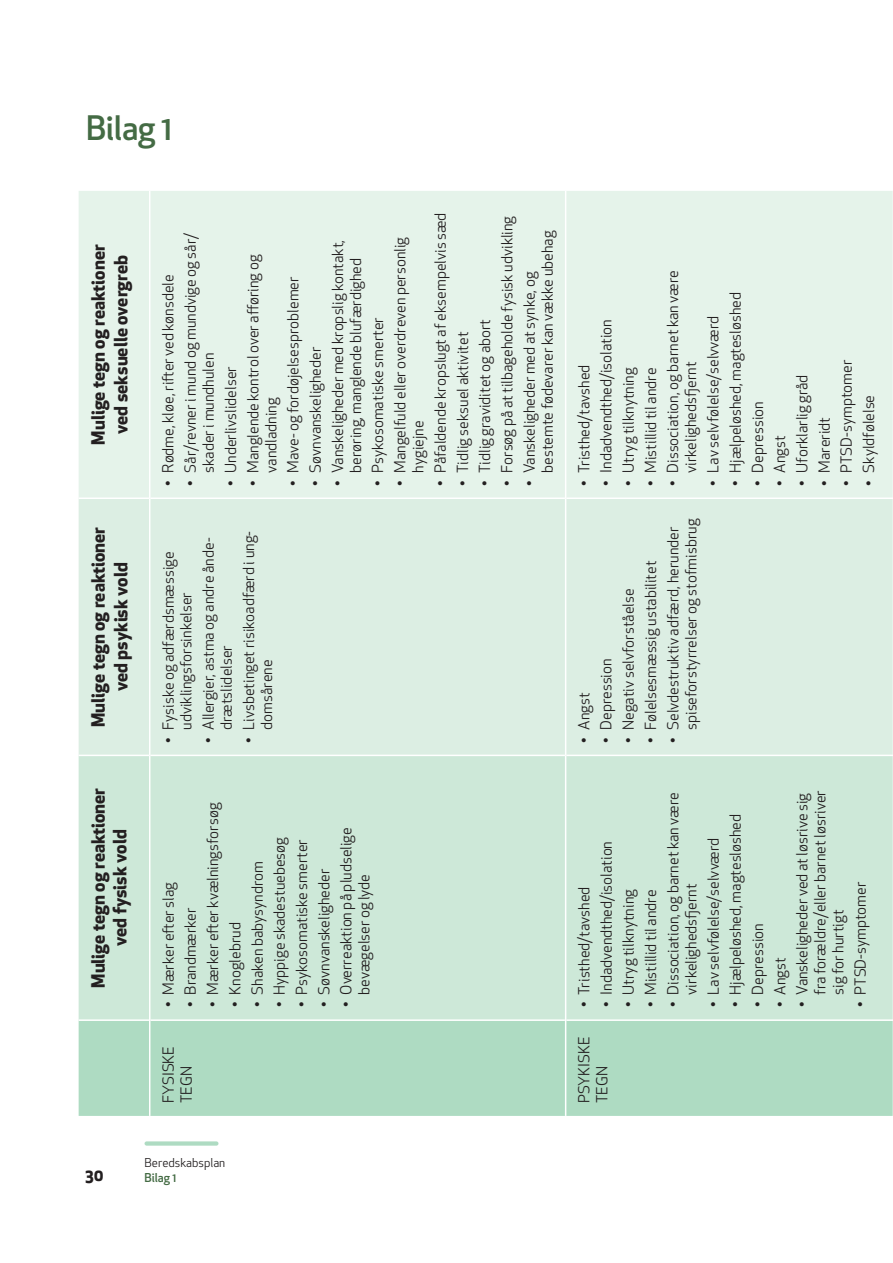
<style>
.page{position:relative;width:893px;height:1263px;background:#fff}
.page>*{position:absolute;margin:0;border:0;box-sizing:border-box;transform-origin:0 0}
.t1{font:500 33px "Apex New";letter-spacing:-.01em;color:#446b44}
.t2{font:700 18px/22.5px "Apex New";color:#231f20;text-align:center}
.t3{font:700 16.5px "Apex New";color:#231f20}
.t4{font:15px/18px "Apex New";color:#231f20}
.t5{font:12px "Apex New";color:#231f20}
.t6{font:500 12px "Apex New";color:#446b44}
</style>
<div class="page">
<div style="left:145px;top:1141px;width:73px;height:5px;background:#aedbc2;border-radius:2px"></div>
<div style="left:79px;top:1021px;width:814px;height:95px;background:#aedbc2"></div>
<div style="left:79px;top:756px;width:814px;height:263px;background:#cde8d8"></div>
<div style="left:79px;top:499px;width:814px;height:256px;background:#dceee3"></div>
<div style="left:79px;top:191px;width:814px;height:307px;background:#e5f3ea"></div>
<hr style="left:149px;top:755px;width:1px;height:361px;background:#fff">
<hr style="left:149px;top:498px;width:1px;height:257px;background:#fff">
<hr style="left:149px;top:191px;width:1px;height:307px;background:#fff">
<hr style="left:565px;top:755px;width:1px;height:361px;background:#fff">
<hr style="left:565px;top:498px;width:1px;height:257px;background:#fff">
<hr style="left:565px;top:191px;width:1px;height:307px;background:#fff">
<h1 class="t1" style="left:86px;top:114px;width:88px">Bilag 1</h1>
<p class="t2" style="left:89px;top:445px;width:201px;rotate:-90deg">Mulige tegn og reaktioner ved seksuelle overgreb</p>
<p class="t2" style="left:89px;top:727px;width:201px;rotate:-90deg">Mulige tegn og reaktioner ved psykisk vold</p>
<p class="t2" style="left:89px;top:988px;width:201px;line-height:21.6px;rotate:-90deg">Mulige tegn og reaktioner ved fysisk vold</p>
<p class="t4" style="left:161px;top:486px;width:213px;rotate:-90deg">• Rødme, kløe, rifter ved kønsdele</p>
<p class="t4" style="left:183px;top:473px;width:241px;text-indent:-13px;rotate:-90deg">• Sår/revner i mund og mundvige og sår/ skader i mundhulen</p>
<p class="t4" style="left:223px;top:486px;width:121px;rotate:-90deg">• Underlivslidelser</p>
<p class="t4" style="left:433px;top:486px;width:275px;rotate:-90deg">• Påfaldende kropslugt af eksempelvis sæd</p>
<p class="t4" style="left:499px;top:486px;width:271px;rotate:-90deg">• Forsøg på at tilbageholde fysisk udvikling</p>
<p class="t4" style="left:522px;top:473px;width:244px;text-indent:-13px;rotate:-90deg">• Vanskeligheder med at synke, og bestemte fødevarer kan vække ubehag</p>
<p class="t4" style="left:392px;top:473px;width:237px;text-indent:-13px;rotate:-90deg">• Mangelfuld eller overdreven personlig hygiejne</p>
<p class="t4" style="left:330px;top:486px;width:247px;text-align:center;rotate:-90deg">• Vanskeligheder med kropslig kontakt, berøring, manglende blufærdighed</p>
<p class="t4" style="left:245px;top:473px;width:219px;text-indent:-13px;rotate:-90deg">• Manglende kontrol over afføring og vandladning</p>
<p class="t4" style="left:285px;top:486px;width:210px;rotate:-90deg">• Mave- og fordøjelsesproblemer</p>
<p class="t4" style="left:370px;top:486px;width:170px;rotate:-90deg">• Psykosomatiske smerter</p>
<p class="t4" style="left:477px;top:486px;width:168px;rotate:-90deg">• Tidlig graviditet og abort</p>
<p class="t4" style="left:455px;top:486px;width:155px;rotate:-90deg">• Tidlig seksuel aktivitet</p>
<p class="t4" style="left:308px;top:486px;width:140px;rotate:-90deg">• Søvnvanskeligheder</p>
<p class="t4" style="left:201px;top:730px;width:194px;text-indent:-13px;rotate:-90deg">• Allergier, astma og andre ånde&shy;drætslidelser</p>
<p class="t4" style="left:241px;top:730px;width:200px;text-indent:-13px;rotate:-90deg">• Livsbetinget risikoadfærd i ung&shy;domsårene</p>
<p class="t4" style="left:161px;top:730px;width:180px;text-indent:-13px;rotate:-90deg">• Fysiske og adfærdsmæssige udviklingsforsinkelser</p>
<p class="t4" style="left:161px;top:1007px;width:127px;rotate:-90deg">• Mærker efter slag</p>
<p class="t4" style="left:183px;top:1007px;width:101px;rotate:-90deg">• Brandmærker</p>
<p class="t4" style="left:205px;top:1007px;width:206px;rotate:-90deg">• Mærker efter kvælningsforsøg</p>
<p class="t4" style="left:339px;top:995px;width:169px;text-indent:-13px;rotate:-90deg">• Overreaktion på pludselige bevægelser og lyde</p>
<p class="t4" style="left:272px;top:1007px;width:172px;rotate:-90deg">• Hyppige skadestuebesøg</p>
<p class="t4" style="left:294px;top:1007px;width:170px;rotate:-90deg">• Psykosomatiske smerter</p>
<p class="t4" style="left:250px;top:1007px;width:148px;rotate:-90deg">• Shaken babysyndrom</p>
<p class="t4" style="left:316px;top:1007px;width:140px;rotate:-90deg">• Søvnvanskeligheder</p>
<p class="t4" style="left:227px;top:1007px;width:86px;rotate:-90deg">• Knoglebrud</p>
<p class="t4" style="left:161px;top:1103px;width:59px;rotate:-90deg">FYSISKE<br>TEGN</p>
<p class="t4" style="left:598px;top:486px;width:168px;rotate:-90deg">• Indadvendthed/isolation</p>
<p class="t4" style="left:576px;top:486px;width:122px;rotate:-90deg">• Tristhed/tavshed</p>
<p class="t4" style="left:621px;top:486px;width:120px;rotate:-90deg">• Utryg tilknytning</p>
<p class="t4" style="left:643px;top:486px;width:119px;rotate:-90deg">• Mistillid til andre</p>
<p class="t4" style="left:665px;top:473px;width:204px;text-indent:-13px;rotate:-90deg">• Dissociation, og barnet kan være virkelighedsfjernt</p>
<p class="t4" style="left:728px;top:486px;width:195px;rotate:-90deg">• Hjælpeløshed, magtesløshed</p>
<p class="t4" style="left:705px;top:486px;width:171px;rotate:-90deg">• Lav selvfølelse/selvværd</p>
<p class="t4" style="left:794px;top:486px;width:112px;rotate:-90deg">• Uforklarlig gråd</p>
<p class="t4" style="left:750px;top:486px;width:86px;rotate:-90deg">• Depression</p>
<p class="t4" style="left:817px;top:486px;width:70px;rotate:-90deg">• Mareridt</p>
<p class="t4" style="left:772px;top:486px;width:51px;rotate:-90deg">• Angst</p>
<p class="t4" style="left:839px;top:486px;width:127px;rotate:-90deg">• PTSD-symptomer</p>
<p class="t4" style="left:861px;top:486px;width:92px;rotate:-90deg">• Skyldfølelse</p>
<p class="t4" style="left:665px;top:730px;width:213px;text-indent:-13px;rotate:-90deg">• Selvdestruktiv adfærd, herunder spiseforstyrrelser og stofmisbrug</p>
<p class="t4" style="left:643px;top:743px;width:183px;rotate:-90deg">• Følelsesmæssig ustabilitet</p>
<p class="t4" style="left:621px;top:743px;width:156px;rotate:-90deg">• Negativ selvforståelse</p>
<p class="t4" style="left:598px;top:743px;width:86px;rotate:-90deg">• Depression</p>
<p class="t4" style="left:576px;top:743px;width:51px;rotate:-90deg">• Angst</p>
<p class="t4" style="left:599px;top:1007px;width:168px;rotate:-90deg">• Indadvendthed/isolation</p>
<p class="t4" style="left:576px;top:1007px;width:122px;rotate:-90deg">• Tristhed/tavshed</p>
<p class="t4" style="left:621px;top:1007px;width:120px;rotate:-90deg">• Utryg tilknytning</p>
<p class="t4" style="left:643px;top:1007px;width:119px;rotate:-90deg">• Mistillid til andre</p>
<p class="t4" style="left:794px;top:995px;width:206px;text-indent:-13px;rotate:-90deg">• Vanskeligheder ved at løsrive sig fra forældre/eller barnet løsriver sig for hurtigt</p>
<p class="t4" style="left:665px;top:995px;width:204px;text-indent:-13px;rotate:-90deg">• Dissociation, og barnet kan være virkelighedsfjernt</p>
<p class="t4" style="left:728px;top:1007px;width:195px;rotate:-90deg">• Hjælpeløshed, magtesløshed</p>
<p class="t4" style="left:705px;top:1007px;width:171px;rotate:-90deg">• Lav selvfølelse/selvværd</p>
<p class="t4" style="left:853px;top:1007px;width:127px;rotate:-90deg">• PTSD-symptomer</p>
<p class="t4" style="left:750px;top:1007px;width:86px;rotate:-90deg">• Depression</p>
<p class="t4" style="left:772px;top:1007px;width:51px;rotate:-90deg">• Angst</p>
<p class="t4" style="left:576px;top:1103px;width:68px;rotate:-90deg">PSYKISKE<br>TEGN</p>
<p class="t3" style="left:85px;top:1168px;width:20px">30</p>
<p class="t5" style="left:145px;top:1158px;width:82px">Beredskabsplan</p>
<p class="t6" style="left:145px;top:1172px;width:34px">Bilag 1</p>
</div>
